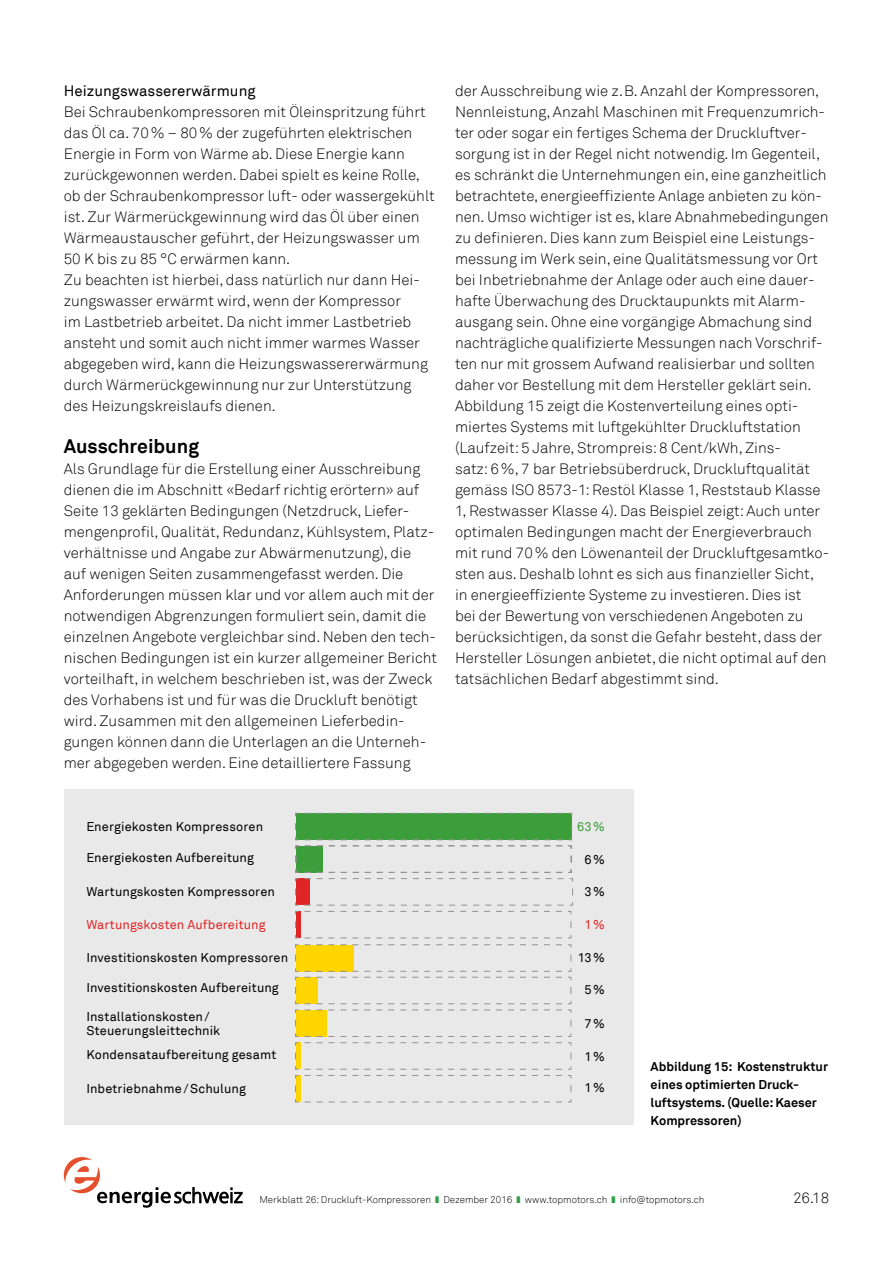
<style>
.page{position:relative;width:893px;height:1263px;background:#fff}
.page>*{position:absolute;margin:0;border:0;box-sizing:border-box;transform-origin:0 0}
.t1{font:700 19.5px "Akkurat";color:#000}
.t2{font:300 15px/21px "Akkurat";color:#000}
.t3{font:15px "Akkurat";color:#000}
.t4{font:12.75px/13.5px "Akkurat";letter-spacing:.01em;color:#000}
.t5{font:700 12.75px/18px "Akkurat";color:#000}
.t6{font:12.75px "Akkurat";letter-spacing:.01em;color:#df2625}
.t7{font:12.75px "Akkurat";color:#3b9e3a}
.t8{font:300 9.75px "Akkurat";color:#000}
</style>
<div class="page">
<svg style="left:64px;top:1157px;width:178px;height:51px"></svg>
<div style="left:64px;top:789px;width:570px;height:336px;background:#e9e9e9"></div>
<svg style="left:295px;top:812px;width:278px;height:291px"></svg>
<p class="t3" style="left:64px;top:82px;width:193px">Heizungswassererwärmung</p>
<p class="t2" style="left:64px;top:102px;width:372px">Bei Schraubenkompressoren mit Öleinspritzung führt das Öl ca. 70% – 80% der zugeführten elektrischen Energie in Form von Wärme ab. Diese Energie kann zurückgewonnen werden. Dabei spielt es keine Rolle, ob der Schraubenkompressor luft- oder wassergekühlt ist. Zur Wärmerückgewinnung wird das Öl über einen Wärmeaustauscher geführt, der Heizungswasser um 50 K bis zu 85 °C erwärmen kann.<br>Zu beachten ist hierbei, dass natürlich nur dann Hei&shy;zungswasser erwärmt wird, wenn der Kompressor<br>im Lastbetrieb arbeitet. Da nicht immer Lastbetrieb ansteht und somit auch nicht immer warmes Wasser abgegeben wird, kann die Heizungswassererwärmung durch Wärmerückgewinnung nur zur Unterstützung des Heizungskreislaufs dienen.</p>
<h1 class="t1" style="left:64px;top:434px;width:137px">Ausschreibung</h1>
<p class="t2" style="left:64px;top:459px;width:375px">Als Grundlage für die Erstellung einer Ausschreibung dienen die im Abschnitt «Bedarf richtig erörtern» auf Seite 13 geklärten Bedingungen (Netzdruck, Liefer&shy;mengenprofil, Qualität, Redundanz, Kühlsystem, Platz&shy;verhältnisse und Angabe zur Abwärmenutzung), die auf wenigen Seiten zusammengefasst werden. Die Anforderungen müssen klar und vor allem auch mit der notwendigen Abgrenzungen formuliert sein, damit die einzelnen Angebote vergleichbar sind. Neben den tech&shy;nischen Bedingungen ist ein kurzer allgemeiner Bericht vorteilhaft, in welchem beschrieben ist, was der Zweck des Vorhabens ist und für was die Druckluft benötigt wird. Zusammen mit den allgemeinen Lieferbedin&shy;gungen können dann die Unterlagen an die Unterneh&shy;mer abgegeben werden. Eine detailliertere Fassung</p>
<p class="t2" style="left:455px;top:81px;width:376px">der Ausschreibung wie z.B. Anzahl der Kompressoren, Nennleistung, Anzahl Maschinen mit Frequenzumrich&shy;ter oder sogar ein fertiges Schema der Druckluftver&shy;sorgung ist in der Regel nicht notwendig. Im Gegenteil, es schränkt die Unternehmungen ein, eine ganzheitlich betrachtete, energieeffiziente Anlage anbieten zu kön&shy;nen. Umso wichtiger ist es, klare Abnahmebedingungen zu definieren. Dies kann zum Beispiel eine Leistungs&shy;messung im Werk sein, eine Qualitätsmessung vor Ort bei Inbetriebnahme der Anlage oder auch eine dauer&shy;hafte Überwachung des Drucktaupunkts mit Alarm&shy;ausgang sein. Ohne eine vorgängige Abmachung sind nachträgliche qualifizierte Messungen nach Vorschrif&shy;ten nur mit grossem Aufwand realisierbar und sollten daher vor Bestellung mit dem Hersteller geklärt sein.<br>Abbildung 15 zeigt die Kostenverteilung eines opti&shy;miertes Systems mit luftgekühlter Druckluftstation (Laufzeit: 5 Jahre, Strompreis: 8 Cent/kWh, Zins-<br>satz: 6%, 7 bar Betriebsüberdruck, Druckluftqualität gemäss ISO 8573-1: Restöl Klasse 1, Reststaub Klasse 1, Restwasser Klasse 4). Das Beispiel zeigt: Auch unter optimalen Bedingungen macht der Energieverbrauch mit rund 70% den Löwenanteil der Druckluftgesamtko&shy;sten aus. Deshalb lohnt es sich aus finanzieller Sicht, in energieeffiziente Systeme zu investieren. Dies ist<br>bei der Bewertung von verschiedenen Angeboten zu berücksichtigen, da sonst die Gefahr besteht, dass der Hersteller Lösungen anbietet, die nicht optimal auf den tatsächlichen Bedarf abgestimmt sind.</p>
<p class="t4" style="left:86px;top:820px;width:178px">Energiekosten Kompressoren</p>
<p class="t4" style="left:86px;top:851px;width:169px">Energiekosten Aufbereitung</p>
<p class="t4" style="left:86px;top:885px;width:190px">Wartungskosten Kompressoren</p>
<p class="t7" style="left:577px;top:819px;width:29px">63%</p>
<p class="t4" style="left:585px;top:853px;width:22px">6%</p>
<p class="t4" style="left:585px;top:885px;width:22px">3%</p>
<p class="t6" style="left:86px;top:917px;width:181px">Wartungskosten Aufbereitung</p>
<p class="t6" style="left:585px;top:917px;width:22px">1%</p>
<p class="t4" style="left:86px;top:951px;width:203px">Investitionskosten Kompressoren</p>
<p class="t4" style="left:86px;top:981px;width:194px">Investitionskosten Aufbereitung</p>
<p class="t4" style="left:86px;top:1010px;width:135px">Installationskosten/<br>Steuerungsleittechnik</p>
<p class="t4" style="left:86px;top:1048px;width:191px">Kondensataufbereitung gesamt</p>
<p class="t4" style="left:86px;top:1082px;width:161px">Inbetriebnahme/Schulung</p>
<p class="t4" style="left:578px;top:951px;width:28px">13%</p>
<p class="t4" style="left:585px;top:983px;width:22px">5%</p>
<p class="t4" style="left:585px;top:1017px;width:22px">7%</p>
<p class="t4" style="left:585px;top:1050px;width:22px">1%</p>
<p class="t4" style="left:585px;top:1081px;width:22px">1%</p>
<p class="t5" style="left:651px;top:1058px;width:179px">Abbildung 15: Kostenstruktur eines optimierten Druck&shy;luftsystems. (Quelle: Kaeser<br>Kompressoren)</p>
<p class="t8" style="left:259px;top:1194px;width:173px">Merkblatt 26: Druckluft-Kompressoren</p>
<p class="t8" style="left:443px;top:1194px;width:71px">Dezember 2016</p>
<p class="t8" style="left:525px;top:1194px;width:84px">www.topmotors.ch</p>
<p class="t8" style="left:620px;top:1194px;width:86px">info@topmotors.ch</p>
<p class="t2" style="left:793px;top:1188px;width:38px">26.18</p>
</div>
